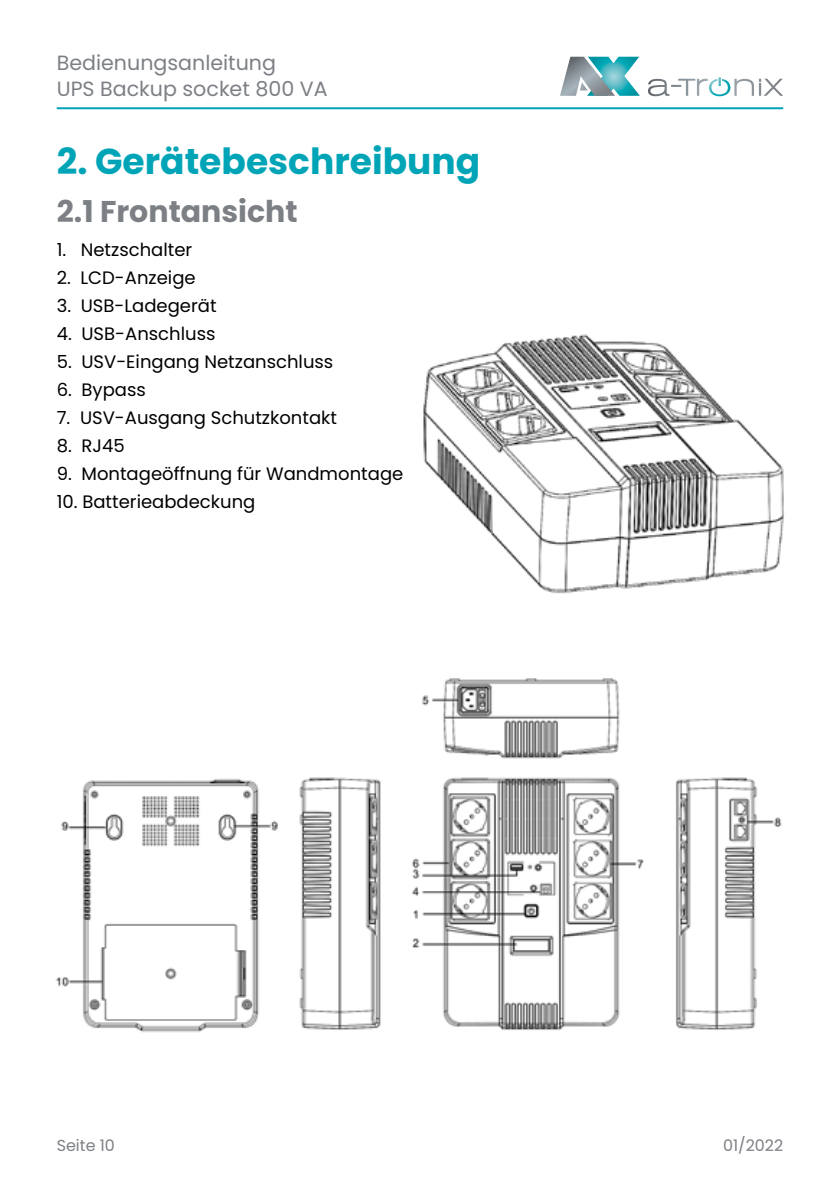
<style>
.page{position:relative;width:840px;height:1191px;background:#fff}
.page>*{position:absolute;margin:0;border:0;box-sizing:border-box;transform-origin:0 0}
.t1{font:700 36px "Poppins";color:#00a4b7}
.t2{font:700 30px "Poppins";color:#7c7f84}
.t3{font:20.6px/26.2px "Poppins";color:#7c7f84}
.t4{font:18px "Poppins";color:#000}
.t5{font:16px "Poppins";color:#7c7f84}
</style>
<div class="page">
<hr style="left:57px;top:107px;width:725px;height:2px;background:#00a4b7">
<svg style="left:560px;top:57px;width:79px;height:39px"></svg>
<svg style="left:648px;top:77px;width:134px;height:19px"></svg>
<img style="left:55px;top:678px;width:727px;height:355px">
<img style="left:423px;top:334px;width:361px;height:260px">
<p class="t3" style="left:57px;top:50px;width:272px">Bedienungsanleitung<br>UPS Backup socket 800 VA</p>
<h1 class="t1" style="left:57px;top:140px;width:424px">2. Gerätebeschreibung</h1>
<h2 class="t2" style="left:57px;top:194px;width:242px">2.1 Frontansicht</h2>
<p class="t4" style="left:57px;top:239px;width:137px">1. Netzschalter</p>
<p class="t4" style="left:57px;top:267px;width:140px">2. LCD-Anzeige</p>
<p class="t4" style="left:57px;top:295px;width:161px">3. USB-Ladegerät</p>
<p class="t4" style="left:57px;top:323px;width:160px">4. USB-Anschluss</p>
<p class="t4" style="left:57px;top:351px;width:278px">5. USV-Eingang Netzanschluss</p>
<p class="t4" style="left:57px;top:379px;width:91px">6. Bypass</p>
<p class="t4" style="left:57px;top:407px;width:282px">7. USV-Ausgang Schutzkontakt</p>
<p class="t4" style="left:57px;top:435px;width:69px">8. RJ45</p>
<p class="t4" style="left:57px;top:463px;width:348px">9. Montageöffnung für Wandmontage</p>
<p class="t4" style="left:57px;top:491px;width:200px">10. Batterieabdeckung</p>
<p class="t5" style="left:57px;top:1136px;width:60px">Seite 10</p>
<p class="t5" style="left:722px;top:1136px;width:62px">01/2022</p>
</div>
